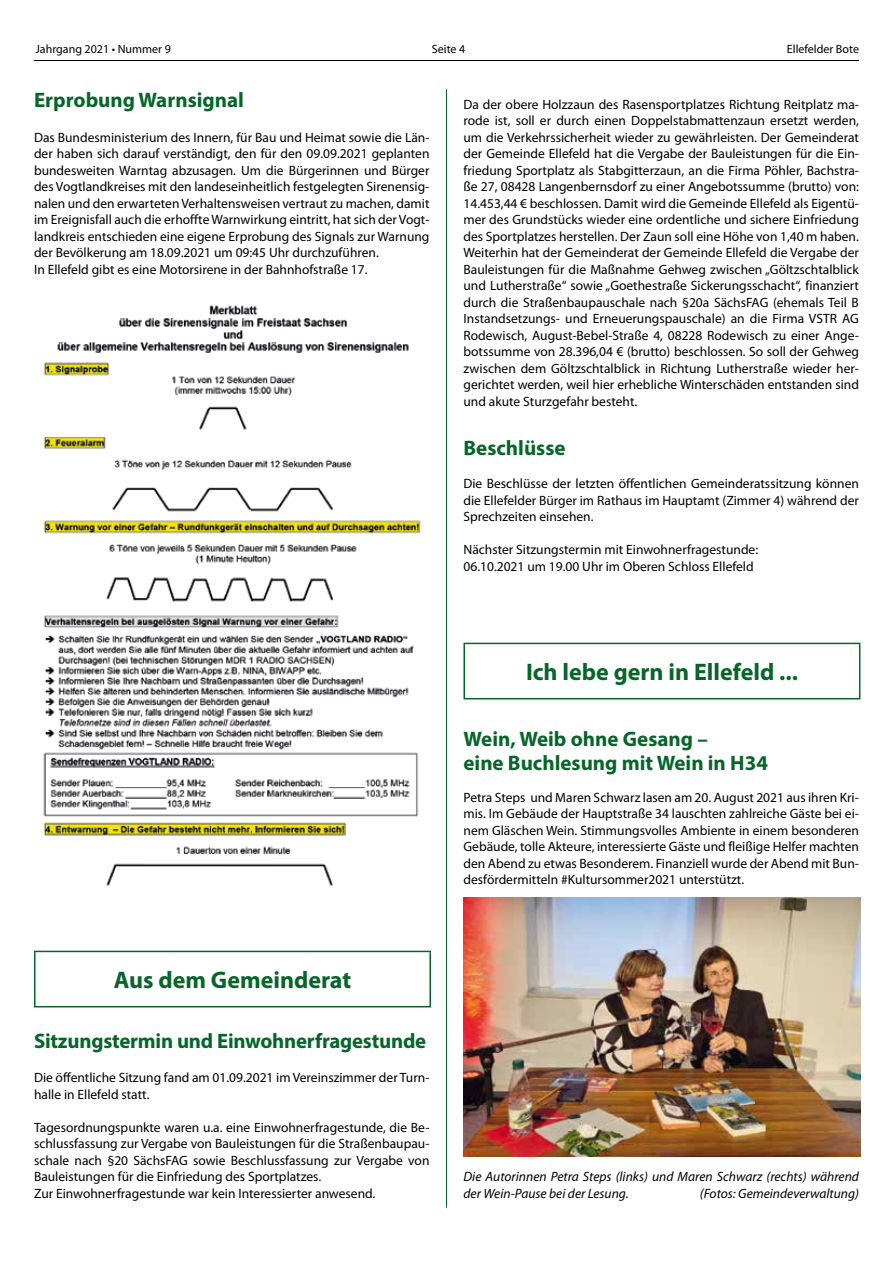
<style>
.page{position:relative;width:893px;height:1263px;background:#fff}
.page>*{position:absolute;margin:0;border:0;box-sizing:border-box;transform-origin:0 0}
.t1{font:700 24px "Myriad Pro";color:#066528}
.t2{font:700 21px/24px "Myriad Pro";color:#066528}
.t3{font:13.5px/16.5px "Myriad Pro";color:#000}
.t4{font:italic 13.5px/16.5px "Myriad Pro";color:#000}
.t5{font:12px "Myriad Pro";color:#000}
</style>
<div class="page">
<hr style="left:34px;top:60px;width:825px;height:1px;background:#000">
<hr style="left:446px;top:89px;width:1px;height:1119px;background:#066528">
<img style="left:463px;top:897px;width:397px;height:259px">
<hr style="left:463px;top:643px;width:397px;height:1px;background:#066528">
<hr style="left:463px;top:644px;width:2px;height:54px;background:#066528">
<hr style="left:859px;top:644px;width:1px;height:54px;background:#066528">
<hr style="left:463px;top:698px;width:397px;height:1px;background:#066528">
<img style="left:43px;top:305px;width:378px;height:581px">
<hr style="left:34px;top:951px;width:397px;height:1px;background:#066528">
<hr style="left:34px;top:952px;width:2px;height:54px;background:#066528">
<hr style="left:429px;top:952px;width:2px;height:54px;background:#066528">
<hr style="left:34px;top:1006px;width:397px;height:1px;background:#066528">
<p class="t5" style="left:36px;top:42px;width:137px">Jahrgang 2021 • Nummer 9</p>
<p class="t5" style="left:432px;top:42px;width:35px">Seite 4</p>
<p class="t5" style="left:787px;top:42px;width:74px">Ellefelder Bote</p>
<h2 class="t2" style="left:34px;top:87px;width:211px">Erprobung Warnsignal</h2>
<p class="t3" style="left:34px;top:129px;width:397px">Das Bundesministerium des Innern, für Bau und Heimat sowie die Län&shy;der haben sich darauf verständigt, den für den 09.09.2021 geplanten bundesweiten Warntag abzusagen. Um die Bürgerinnen und Bürger des Vogtlandkreises mit den landeseinheitlich festgelegten Sirenensig&shy;nalen und den erwarteten Verhaltensweisen vertraut zu machen, damit im Ereignisfall auch die erhoffte Warnwirkung eintritt, hat sich der Vogt&shy;landkreis entschieden eine eigene Erprobung des Signals zur Warnung der Bevölkerung am 18.09.2021 um 09:45 Uhr durchzuführen.<br>In Ellefeld gibt es eine Motorsirene in der Bahnhofstraße 17.</p>
<p class="t3" style="left:463px;top:96px;width:397px;text-align:justify">Da der obere Holzzaun des Rasensportplatzes Richtung Reitplatz ma&shy;rode ist, soll er durch einen Doppelstabmattenzaun ersetzt werden, um die Verkehrssicherheit wieder zu gewährleisten. Der Gemeinderat der Gemeinde Ellefeld hat die Vergabe der Bauleistungen für die Ein&shy;friedung Sportplatz als Stabgitterzaun, an die Firma Pöhler, Bachstra&shy;ße 27, 08428 Langenbernsdorf zu einer Angebotssumme (brutto) von:<br>14.453,44 € beschlossen. Damit wird die Gemeinde Ellefeld als Eigentü&shy;mer des Grundstücks wieder eine ordentliche und sichere Einfriedung des Sportplatzes herstellen. Der Zaun soll eine Höhe von 1,40 m haben.<br>Weiterhin hat der Gemeinderat der Gemeinde Ellefeld die Vergabe der Bauleistungen für die Maßnahme Gehweg zwischen „Göltzschtalblick und Lutherstraße“ sowie „Goethestraße Sickerungsschacht“, finanziert durch die Straßenbaupauschale nach §20a SächsFAG (ehemals Teil B Instandsetzungs- und Erneuerungspauschale) an die Firma VSTR AG Rodewisch, August-Bebel-Straße 4, 08228 Rodewisch zu einer Ange&shy;botssumme von 28.396,04 € (brutto) beschlossen. So soll der Gehweg zwischen dem Göltzschtalblick in Richtung Lutherstraße wieder her&shy;gerichtet werden, weil hier erhebliche Winterschäden entstanden sind und akute Sturzgefahr besteht.</p>
<h2 class="t2" style="left:463px;top:435px;width:104px">Beschlüsse</h2>
<p class="t3" style="left:463px;top:475px;width:397px;text-align:justify">Die Beschlüsse der letzten öffentlichen Gemeinderatssitzung können die Ellefelder Bürger im Rathaus im Hauptamt (Zimmer 4) während der Sprechzeiten einsehen.</p>
<p class="t3" style="left:463px;top:541px;width:296px">Nächster Sitzungstermin mit Einwohnerfragestunde:<br>06.10.2021 um 19.00 Uhr im Oberen Schloss Ellefeld</p>
<h1 class="t1" style="left:526px;top:656px;width:273px">Ich lebe gern in Ellefeld ...</h1>
<h2 class="t2" style="left:463px;top:726px;width:306px">Wein, Weib ohne Gesang –<br>eine Buchlesung mit Wein in H34</h2>
<p class="t3" style="left:463px;top:789px;width:397px;text-align:justify">Petra Steps und Maren Schwarz lasen am 20. August 2021 aus ihren Kri&shy;mis. Im Gebäude der Hauptstraße 34 lauschten zahlreiche Gäste bei ei&shy;nem Gläschen Wein. Stimmungsvolles Ambiente in einem besonderen Gebäude, tolle Akteure, interessierte Gäste und fleißige Helfer machten den Abend zu etwas Besonderem. Finanziell wurde der Abend mit Bun&shy;desfördermitteln #Kultursommer2021 unterstützt.</p>
<h1 class="t1" style="left:114px;top:964px;width:239px">Aus dem Gemeinderat</h1>
<h2 class="t2" style="left:34px;top:1028px;width:394px">Sitzungstermin und Einwohnerfragestunde</h2>
<p class="t3" style="left:34px;top:1069px;width:397px">Die öffentliche Sitzung fand am 01.09.2021 im Vereinszimmer der Turn&shy;halle in Ellefeld statt.</p>
<p class="t3" style="left:34px;top:1119px;width:397px">Tagesordnungspunkte waren u.a. eine Einwohnerfragestunde, die Be&shy;schlussfassung zur Vergabe von Bauleistungen für die Straßenbaupau&shy;schale nach §20 SächsFAG sowie Beschlussfassung zur Vergabe von Bauleistungen für die Einfriedung des Sportplatzes.<br>Zur Einwohnerfragestunde war kein Interessierter anwesend.</p>
<p class="t4" style="left:463px;top:1168px;width:397px">Die Autorinnen Petra Steps (links) und Maren Schwarz (rechts) während der Wein-Pause bei der Lesung.</p>
<p class="t4" style="left:700px;top:1185px;width:161px">(Fotos: Gemeindeverwaltung)</p>
</div>
